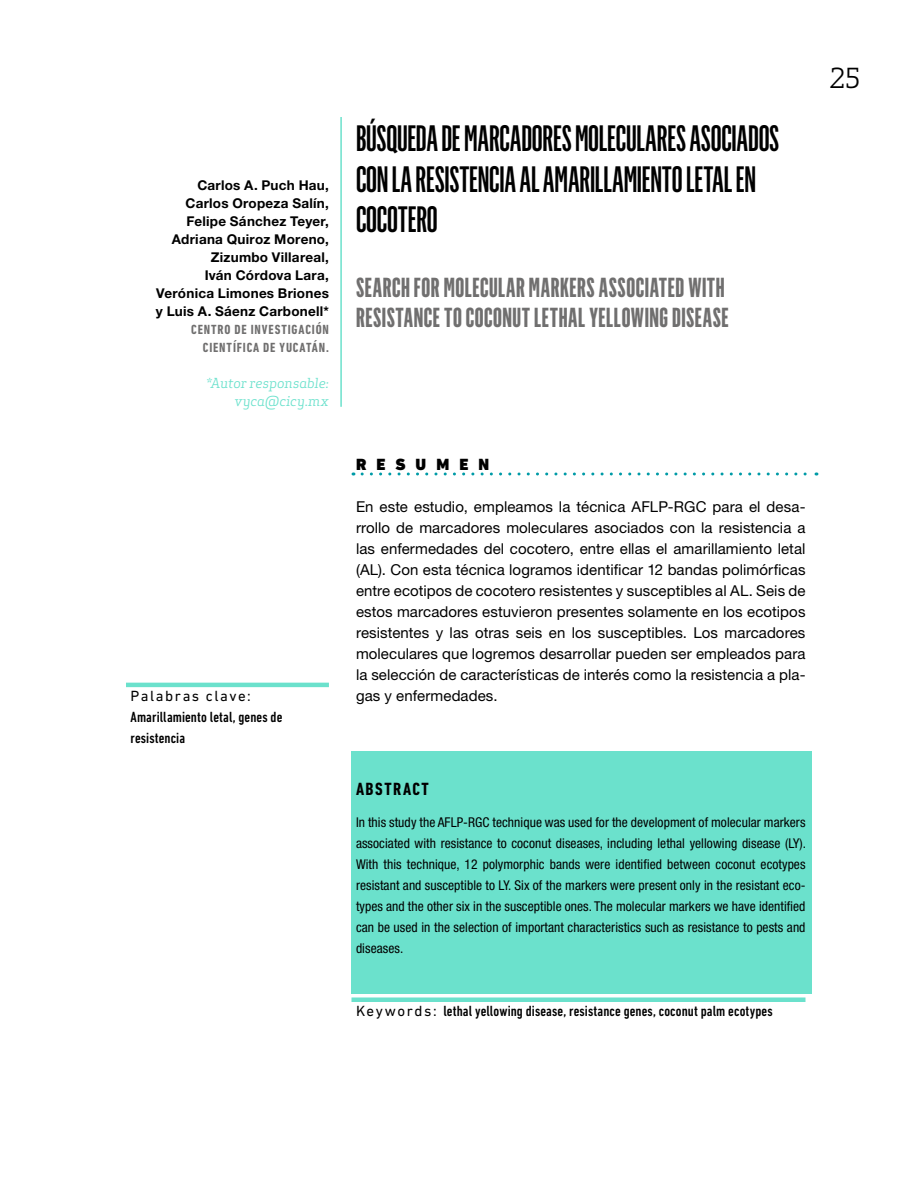
<style>
.page{position:relative;width:918px;height:1188px;background:#fff}
.page>*{position:absolute;margin:0;border:0;box-sizing:border-box;transform-origin:0 0}
.t1{font:500 36px/40.5px "Flama Ultracondensed";letter-spacing:-.005em;color:#000}
.t2{font:700 27px/30px "Flama Ultracondensed";letter-spacing:.02em;color:#706f6f}
.t3{font:27px "Apex Serif";color:#000}
.t4{font:700 condensed 18px "DIN Next LT Pro";letter-spacing:.085em;color:#000}
.t5{font:900 16.5px "DIN Next LT Pro";letter-spacing:.61em;color:#000}
.t6{font:15px/21px "Helvetica Neue LT Std";letter-spacing:.005em;color:#000;text-align:justify}
.t7{font:500 condensed 15px/21px "DIN Next LT Pro";letter-spacing:.005em;color:#000}
.t8{font:15px "DIN Next LT Pro";letter-spacing:.1em;color:#000}
.t9{font:condensed 13.5px/21px "Helvetica Neue LT Std";letter-spacing:.005em;color:#000;text-align:justify}
.t10{font:700 13.5px/18px "Helvetica Neue LT Std";letter-spacing:.02em;color:#000;text-align:right}
.t11{font:700 condensed 13.5px/18px "DIN Next LT Pro";letter-spacing:.065em;color:#706f6f;text-align:right}
.t12{font:italic 13.5px/18px "Apex Serif";color:#6be1cc;text-align:right}
.s1{font-weight:400;font-stretch:normal}
</style>
<div class="page">
<div style="left:351px;top:751px;width:461px;height:243px;background:#6be1cc"></div>
<svg style="left:362px;top:472px;width:455px;height:4px"></svg>
<hr style="left:352px;top:998px;width:454px;height:4px;background:#6be1cc">
<hr style="left:126px;top:683px;width:203px;height:4px;background:#6be1cc">
<hr style="left:340px;top:117px;width:2px;height:290px;background:#6be1cc">
<p class="t10" style="left:156px;top:176px;width:175px">Carlos A. Puch Hau,<br>Carlos Oropeza Salín,<br>Felipe Sánchez Teyer,<br>Adriana Quiroz Moreno,<br>Zizumbo Villareal,<br>Iván Córdova Lara,<br>Verónica Limones Briones y Luis A. Sáenz Carbonell*</p>
<p class="t11" style="left:191px;top:320px;width:139px">CENTRO DE INVESTIGACIÓN<br>CIENTÍFICA DE YUCATÁN.</p>
<p class="t12" style="left:206px;top:374px;width:124px">*Autor responsable: vyca@cicy.mx</p>
<p class="t8" style="left:130px;top:687px;width:122px">Palabras clave:</p>
<p class="t7" style="left:130px;top:706px;width:153px">Amarillamiento letal, genes de resistencia</p>
<h1 class="t1" style="left:356px;top:118px;width:425px">BÚSQUEDA DE MARCADORES MOLECULARES ASOCIADOS<br>CON LA RESISTENCIA AL AMARILLAMIENTO LETAL EN<br>COCOTERO</h1>
<h2 class="t2" style="left:356px;top:272px;width:374px">SEARCH FOR MOLECULAR MARKERS ASSOCIATED WITH<br>RESISTANCE TO COCONUT LETHAL YELLOWING DISEASE</h2>
<h2 class="t3" style="left:829px;top:60px;width:33px">25</h2>
<p class="t5" style="left:356px;top:454px;width:135px">RESUMEN</p>
<p class="t6" style="left:356px;top:495px;width:451px">En este estudio, empleamos la técnica AFLP-RGC para el desa&shy;rrollo de marcadores moleculares asociados con la resistencia a las enfermedades del cocotero, entre ellas el amarillamiento letal (AL). Con esta técnica logramos identificar 12 bandas polimórficas entre ecotipos de cocotero resistentes y susceptibles al AL. Seis de estos marcadores estuvieron presentes solamente en los ecotipos resistentes y las otras seis en los susceptibles. Los marcadores moleculares que logremos desarrollar pueden ser empleados para la selección de características de interés como la resistencia a pla&shy;gas y enfermedades.</p>
<p class="t4" style="left:356px;top:779px;width:74px">ABSTRACT</p>
<p class="t9" style="left:356px;top:811px;width:452px">In this study the AFLP-RGC technique was used for the development of molecular markers associated with resistance to coconut diseases, including lethal yellowing disease (LY).<br>With this technique, 12 polymorphic bands were identified between coconut ecotypes resistant and susceptible to LY. Six of the markers were present only in the resistant eco&shy;types and the other six in the susceptible ones. The molecular markers we have identified can be used in the selection of important characteristics such as resistance to pests and diseases.</p>
<p class="t7" style="left:356px;top:1000px;width:418px"><span class="s1">Keywords:</span> lethal yellowing disease, resistance genes, coconut palm ecotypes</p>
</div>
